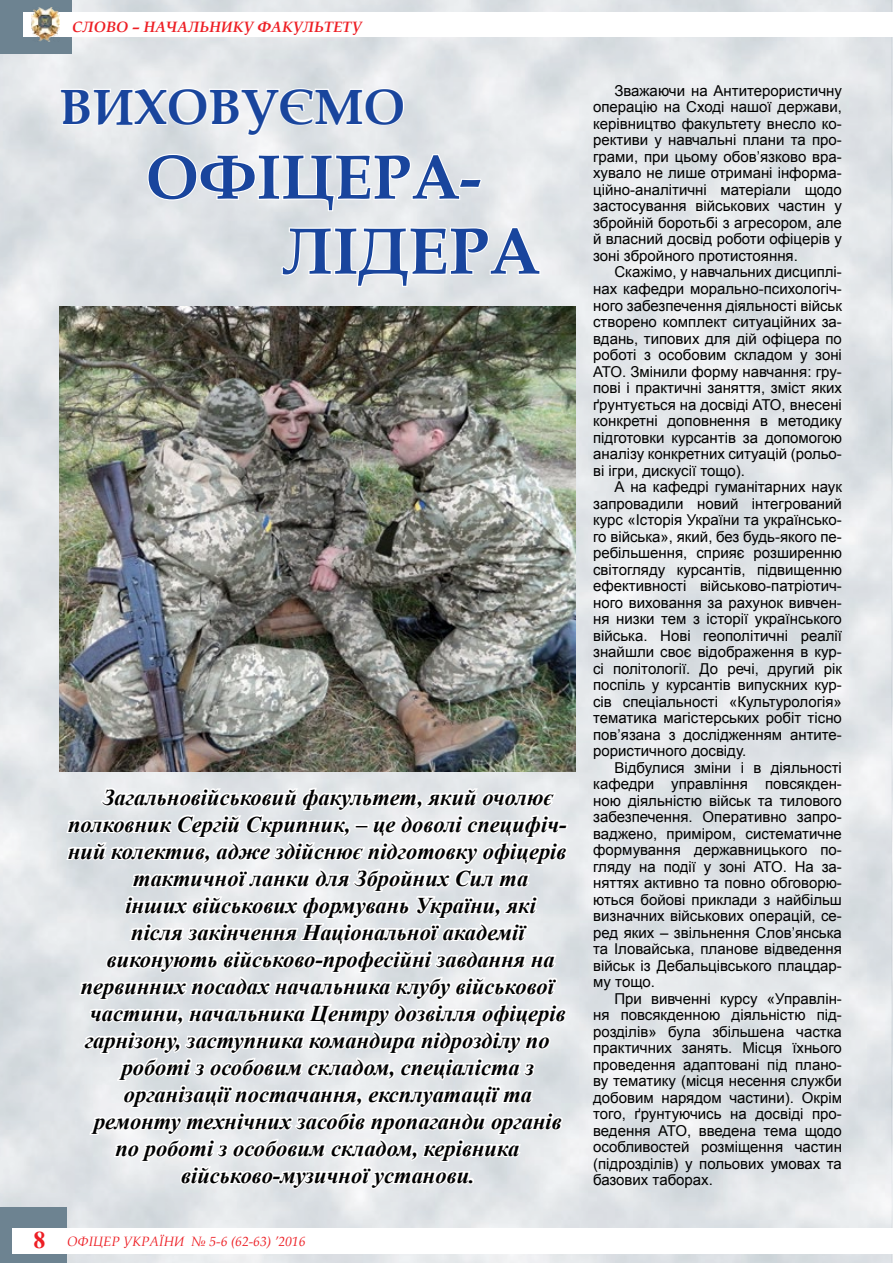
<style>
.page{position:relative;width:893px;height:1263px;background:#fff}
.page>*{position:absolute;margin:0;border:0;box-sizing:border-box;transform-origin:0 0}
.t1{font:700 66px "Book Antiqua";color:#19459d}
.t2{font:700 63px "Book Antiqua";color:#19459d}
.t3{font:700 49.5px "Book Antiqua";color:#19459d}
.t4{font:italic 700 22.5px "Times New Roman";color:#000}
.t5{font:15px/16.5px "Arial";color:#000;text-align:justify}
.t6{font:italic 700 15px "Book Antiqua";color:#ed1e24}
.t7{font:italic 13.5px "Book Antiqua";color:#ed1e24}
.s1{font-family:"Times New Roman";font-weight:700;font-style:normal;font-size:24px}
</style>
<div class="page">
<img style="left:0;top:0;width:893px;height:1263px">
<div style="left:0;top:1207px;width:67px;height:56px;background:#6d8391"></div>
<div style="left:0;top:0;width:72px;height:54px;background:#6d8391"></div>
<div style="left:12px;top:1228px;width:881px;height:25px;background:#fff"></div>
<div style="left:23px;top:13px;width:870px;height:24px;background:#fff"></div>
<img style="left:31px;top:8px;width:28px;height:34px">
<svg style="left:64px;top:772px;width:506px;height:491px"></svg>
<svg style="left:59px;top:0;width:483px;height:344px"></svg>
<img style="left:60px;top:307px;width:515px;height:465px">
<p class="t6" style="left:72px;top:16px;width:212px">слово – на чальнику факул</p>
<p class="t6" style="left:314px;top:16px;width:47px">ьтету</p>
<h3 class="t3" style="left:60px;top:73px;width:347px">виховуємо</h3>
<h2 class="t2" style="left:146px;top:134px;width:336px">офіцера-</h2>
<h1 class="t1" style="left:282px;top:206px;width:259px">лідера</h1>
<h3 class="t4" style="left:103px;top:781px;width:451px">Загальновійськовий факультет, який очолює</h3>
<h3 class="t4" style="left:68px;top:808px;width:500px">полковник Сергій Скрипник, – це доволі специфіч-</h3>
<h3 class="t4" style="left:68px;top:835px;width:500px">ний колектив, адже здійснює підготовку офіцерів</h3>
<h3 class="t4" style="left:133px;top:862px;width:397px">тактичної ланки для Збройних Сил та</h3>
<h3 class="t4" style="left:126px;top:889px;width:412px">інших військових формувань України, які</h3>
<h3 class="t4" style="left:131px;top:916px;width:395px">після закінчення Національної академії</h3>
<h3 class="t4" style="left:107px;top:943px;width:449px">виконують військово-професійні завдання на</h3>
<h3 class="t4" style="left:81px;top:970px;width:475px">первинних посадах начальника клубу військової</h3>
<h3 class="t4" style="left:90px;top:997px;width:477px">частини, начальника Центру дозвілля офіцерів</h3>
<h3 class="t4" style="left:85px;top:1024px;width:466px">гарнізону, заступника командира підрозділу по</h3>
<h3 class="t4" style="left:122px;top:1051px;width:414px">роботі з особовим складом, спеціаліста з</h3>
<h3 class="t4" style="left:124px;top:1078px;width:410px">організації постачання, експлуатації та</h3>
<h3 class="t4" style="left:94px;top:1105px;width:469px">ремонту технічних засобів пропаганди органів</h3>
<h3 class="t4" style="left:115px;top:1132px;width:405px">по роботі з особовим складом, керівника</h3>
<h3 class="t4" style="left:181px;top:1159px;width:295px">військово-музичної установи.</h3>
<p class="t7" style="left:33px;top:1232px;width:273px"><span class="s1">8</span> офіцер україни № 5-6 (62-63) ’2016</p>
<p class="t5" style="left:593px;top:83px;width:250px;text-indent:21px">Зважаючи на Антитерористичну операцію на Сході нашої держави, керівництво факультету внесло ко&shy;рективи у навчальні плани та про&shy;грами, при цьому обов’язково вра&shy;хувало не лише отримані інформа&shy;ційно-аналітичні матеріали щодо застосування військових частин у збройній боротьбі з агресором, але й власний досвід роботи офіцерів у зоні збройного протистояння.</p>
<p class="t5" style="left:593px;top:264px;width:250px;text-indent:21px">Скажімо, у навчальних дисциплі&shy;нах кафедри морально-психологіч&shy;ного забезпечення діяльності військ створено комплект ситуаційних за&shy;вдань, типових для дій офіцера по роботі з особовим складом у зоні АТО. Змінили форму навчання: гру&shy;пові і практичні заняття, зміст яких ґрунтується на досвіді АТО, внесені конкретні доповнення в методику підготовки курсантів за допомогою аналізу конкретних ситуацій (рольо&shy;ві ігри, дискусії тощо).</p>
<p class="t5" style="left:593px;top:479px;width:250px;text-indent:21px">А на кафедрі гуманітарних наук запровадили новий інтегрований курс «Історія України та українсько&shy;го війська», який, без будь-якого пе&shy;ребільшення, сприяє розширенню світогляду курсантів, підвищенню ефективності військово-патріотич&shy;ного виховання за рахунок вивчен&shy;ня низки тем з історії українського війська. Нові геополітичні реалії знайшли своє відображення в кур&shy;сі політології. До речі, другий рік поспіль у курсантів випускних кур&shy;сів спеціальності «Культурологія» тематика магістерських робіт тісно пов’язана з дослідженням антите&shy;рористичного досвіду.</p>
<p class="t5" style="left:593px;top:759px;width:250px;text-indent:21px">Відбулися зміни і в діяльності кафедри управління повсякден&shy;ною діяльністю військ та тилового забезпечення. Оперативно запро&shy;ваджено, приміром, систематичне формування державницького по&shy;гляду на події у зоні АТО. На за&shy;няттях активно та повно обговорю&shy;ються бойові приклади з найбільш визначних військових операцій, се&shy;ред яких – звільнення Слов’янська та Іловайська, планове відведення військ із Дебальцівського плацдар&shy;му тощо.</p>
<p class="t5" style="left:593px;top:990px;width:250px;text-indent:21px">При вивченні курсу «Управлін&shy;ня повсякденною діяльністю під&shy;розділів» була збільшена частка практичних занять. Місця їхнього проведення адаптовані під плано&shy;ву тематику (місця несення служби добовим нарядом частини). Окрім того, ґрунтуючись на досвіді про&shy;ведення АТО, введена тема щодо особливостей розміщення частин (підрозділів) у польових умовах та базових таборах.</p>
</div>
